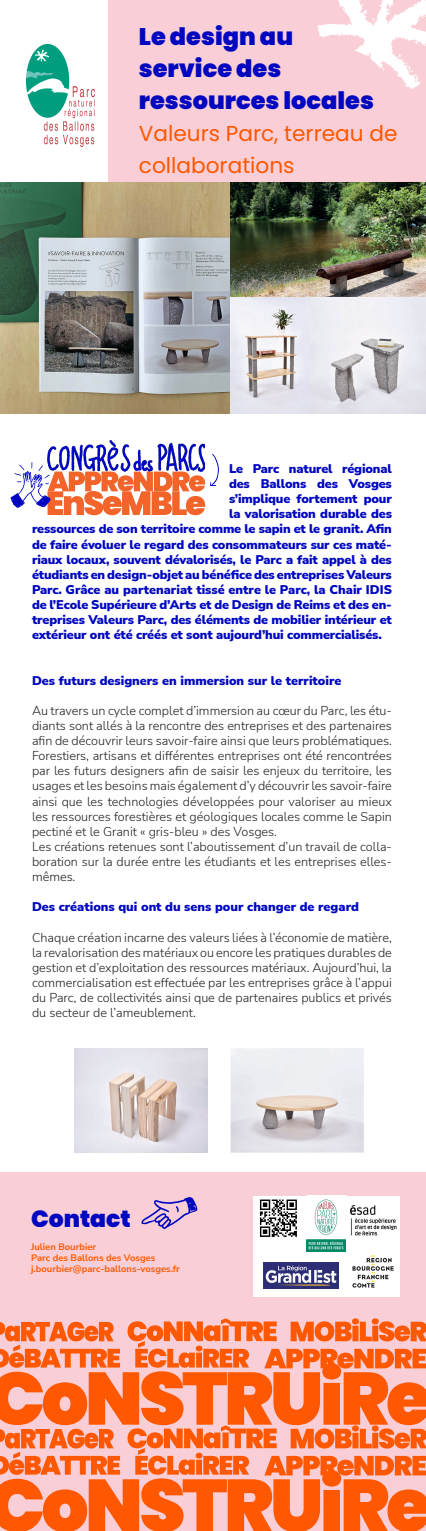
<style>
.page{position:relative;width:426px;height:1531px;background:#fff}
.page>*{position:absolute;margin:0;border:0;box-sizing:border-box;transform-origin:0 0}
.t1{font:900 24px "Poppins";color:#0107c0}
.t2{font:900 23.4px "Poppins";color:#0107c0}
.t3{font:21.6px/32.1px "Poppins";color:#ff5800}
.t4{font:300 12.6px/15.1px "Nunito Sans";color:#231f20;text-align:justify}
.t5{font:900 12.6px "Nunito Sans";letter-spacing:-.01em;color:#0107c0}
.t6{font:700 9.36px "Nunito Sans";color:#ff5800}
</style>
<div class="page">
<div style="left:109px;top:0;width:316px;height:183px;background:#f9ced6"></div>
<div style="left:0;top:1172px;width:425px;height:359px;background:#f9ced6"></div>
<svg style="left:141px;top:1197px;width:56px;height:32px"></svg>
<svg style="left:0;top:1318px;width:425px;height:213px"></svg>
<svg style="left:318px;top:0;width:108px;height:89px"></svg>
<img style="left:81px;top:441px;width:123px;height:4px">
<svg style="left:11px;top:445px;width:208px;height:70px"></svg>
<img style="left:26px;top:45px;width:68px;height:102px">
<img style="left:0;top:183px;width:425px;height:230px">
<img style="left:74px;top:1049px;width:133px;height:103px">
<img style="left:230px;top:1048px;width:133px;height:104px">
<div style="left:252px;top:1196px;width:147px;height:100px;background:#fff"></div>
<img style="left:306px;top:1199px;width:39px;height:52px">
<img style="left:259px;top:1199px;width:38px;height:38px">
<img style="left:350px;top:1204px;width:47px;height:32px">
<img style="left:263px;top:1263px;width:75px;height:25px">
<img style="left:352px;top:1255px;width:42px;height:33px">
<p class="t1" style="left:139px;top:22px;width:155px">Le design au</p>
<p class="t1" style="left:139px;top:55px;width:144px">service des</p>
<p class="t1" style="left:139px;top:87px;width:236px">ressources locales</p>
<p class="t3" style="left:139px;top:118px;width:260px">Valeurs Parc, terreau de collaborations</p>
<p class="t5" style="left:229px;top:459px;width:164px">Le Parc naturel régional</p>
<p class="t5" style="left:229px;top:475px;width:164px">des Ballons des Vosges</p>
<p class="t5" style="left:229px;top:490px;width:164px">s’implique fortement pour</p>
<p class="t5" style="left:229px;top:505px;width:164px">la valorisation durable des</p>
<p class="t5" style="left:32px;top:520px;width:361px">ressources de son territoire comme le sapin et le granit. Afin</p>
<p class="t5" style="left:32px;top:535px;width:361px">de faire évoluer le regard des consommateurs sur ces maté-</p>
<p class="t5" style="left:32px;top:550px;width:361px">riaux locaux, souvent dévalorisés, le Parc a fait appel à des</p>
<p class="t5" style="left:32px;top:565px;width:361px">étudiants en design-objet au bénéfice des entreprises Valeurs</p>
<p class="t5" style="left:32px;top:580px;width:361px">Parc. Grâce au partenariat tissé entre le Parc, la Chair IDIS</p>
<p class="t5" style="left:32px;top:596px;width:361px">de l’Ecole Supérieure d’Arts et de Design de Reims et des en-</p>
<p class="t5" style="left:32px;top:611px;width:361px">treprises Valeurs Parc, des éléments de mobilier intérieur et</p>
<p class="t5" style="left:32px;top:626px;width:351px">extérieur ont été créés et sont aujourd’hui commercialisés.</p>
<p class="t5" style="left:32px;top:671px;width:310px">Des futurs designers en immersion sur le territoire</p>
<p class="t4" style="left:32px;top:702px;width:361px">Au travers un cycle complet d’immersion au cœur du Parc, les étu&shy;diants sont allés à la rencontre des entreprises et des partenaires afin de découvrir leurs savoir-faire ainsi que leurs problématiques.<br>Forestiers, artisans et différentes entreprises ont été rencontrées par les futurs designers afin de saisir les enjeux du territoire, les usages et les besoins mais également d’y découvrir les savoir-faire ainsi que les technologies développées pour valoriser au mieux les ressources forestières et géologiques locales comme le Sapin pectiné et le Granit « gris-bleu » des Vosges.</p>
<p class="t4" style="left:32px;top:838px;width:361px">Les créations retenues sont l’aboutissement d’un travail de colla&shy;boration sur la durée entre les étudiants et les entreprises elles&shy;mêmes.</p>
<p class="t5" style="left:32px;top:898px;width:328px">Des créations qui ont du sens pour changer de regard</p>
<p class="t4" style="left:32px;top:929px;width:361px">Chaque création incarne des valeurs liées à l’économie de matière, la revalorisation des matériaux ou encore les pratiques durables de gestion et d’exploitation des ressources matériaux. Aujourd’hui, la commercialisation est effectuée par les entreprises grâce à l’appui du Parc, de collectivités ainsi que de partenaires publics et privés du secteur de l’ameublement.</p>
<p class="t2" style="left:31px;top:1205px;width:101px">Contact</p>
<p class="t6" style="left:31px;top:1239px;width:66px">Julien Bourbier</p>
<p class="t6" style="left:31px;top:1251px;width:125px">Parc des Ballons des Vosges</p>
<p class="t6" style="left:31px;top:1262px;width:150px">j.bourbier@parc-ballons-vosges.fr</p>
</div>
